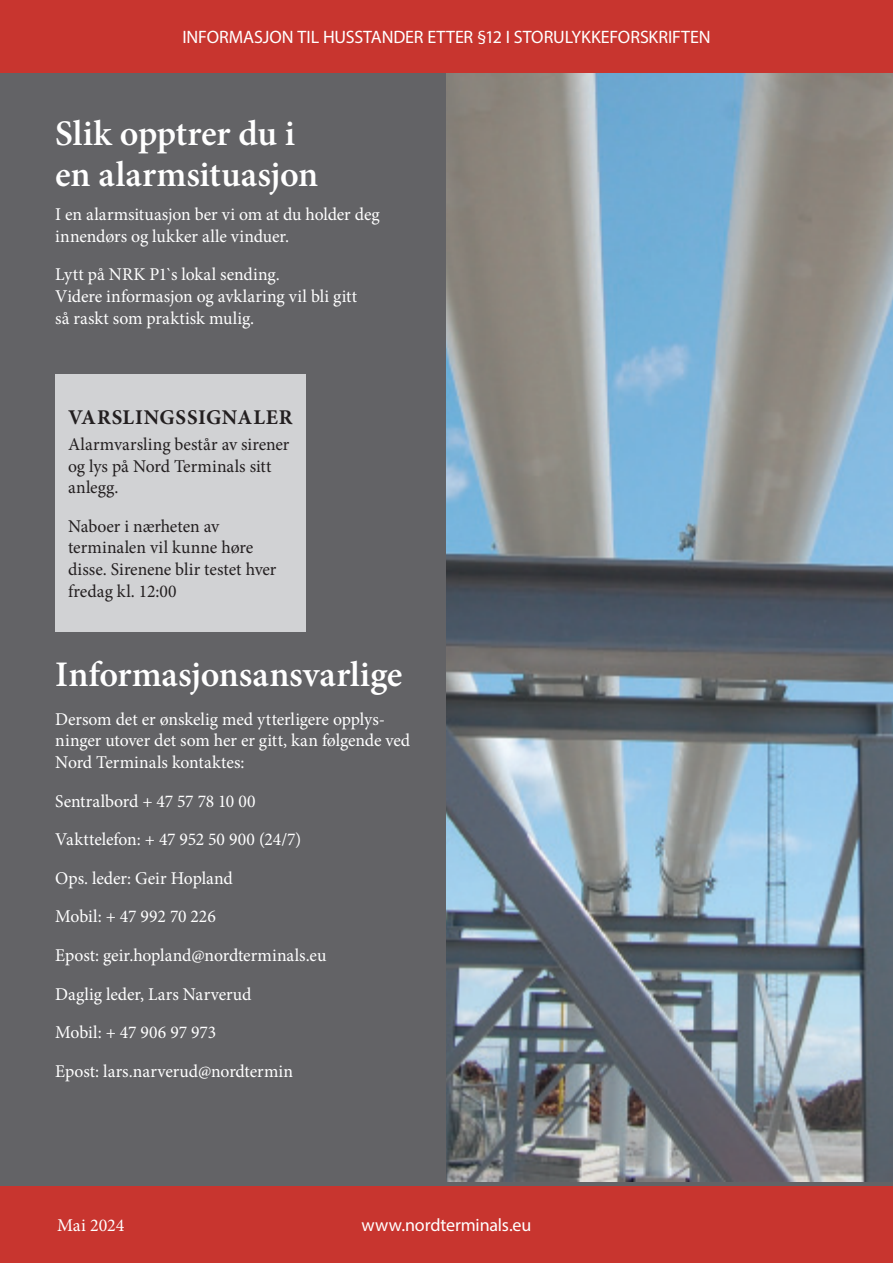
<style>
.page{position:relative;width:893px;height:1263px;background:#fff}
.page>*{position:absolute;margin:0;border:0;box-sizing:border-box;transform-origin:0 0}
.t1{font:600 36px/40.5px "Minion Pro";letter-spacing:-.005em;color:#fff}
.t2{font:700 21px "Minion Pro";letter-spacing:.035em;color:#231f20}
.t3{font:18px/38.5px "Minion Pro";letter-spacing:-.005em;color:#fff}
.t4{font:18px/21.6px "Minion Pro";color:#231f20}
.t5{font:18px "Myriad Pro";letter-spacing:-.005em;color:#fff}
</style>
<div class="page">
<div style="left:0;top:60px;width:893px;height:1140px;background:#636366"></div>
<img style="left:446px;top:72px;width:447px;height:1110px">
<div style="left:55px;top:374px;width:251px;height:257px;background:#d1d2d4"></div>
<div style="left:0;top:0;width:893px;height:72px;background:#c8352f"></div>
<div style="left:0;top:1186px;width:893px;height:77px;background:#c8352f"></div>
<p class="t5" style="left:182px;top:26px;width:530px">INFORMASJON TIL HUSSTANDER ETTER §12 I STORULYKKEFORSKRIFTEN</p>
<h1 class="t1" style="left:55px;top:113px;width:264px">Slik opptrer du i en alarmsituasjon</h1>
<p class="t3" style="left:55px;top:204px;width:326px;line-height:21.6px">I en alarmsituasjon ber vi om at du holder deg innendørs og lukker alle vinduer.</p>
<p class="t3" style="left:55px;top:264px;width:304px;line-height:21.6px">Lytt på NRK P1`s lokal sending.<br>Videre informasjon og avklaring vil bli gitt så raskt som praktisk mulig.</p>
<p class="t2" style="left:68px;top:403px;width:226px">VARSLINGSSIGNALER</p>
<p class="t4" style="left:68px;top:433px;width:223px">Alarmvarsling består av sirener og lys på Nord Terminals sitt anlegg.</p>
<p class="t4" style="left:68px;top:515px;width:210px">Naboer i nærheten av terminalen vil kunne høre disse. Sirenene blir testet hver fredag kl. 12:00</p>
<h1 class="t1" style="left:55px;top:654px;width:349px">Informasjonsansvarlige</h1>
<p class="t3" style="left:55px;top:708px;width:356px;line-height:21.6px">Dersom det er ønskelig med ytterligere opplys&shy;ninger utover det som her er gitt, kan følgende ved<br>Nord Terminals kontaktes:</p>
<p class="t3" style="left:55px;top:782px;width:273px">Sentralbord + 47 57 78 10 00<br>Vakttelefon: + 47 952 50 900 (24/7)<br>Ops. leder: Geir Hopland<br>Mobil: + 47 992 70 226<br>Epost: geir.hopland@nordterminals.eu<br>Daglig leder, Lars Narverud<br>Mobil: + 47 906 97 973<br>Epost: lars.narverud@nordtermin</p>
<p class="t3" style="left:57px;top:1206px;width:69px">Mai 2024</p>
<p class="t5" style="left:362px;top:1214px;width:171px">www.nordterminals.eu</p>
</div>
